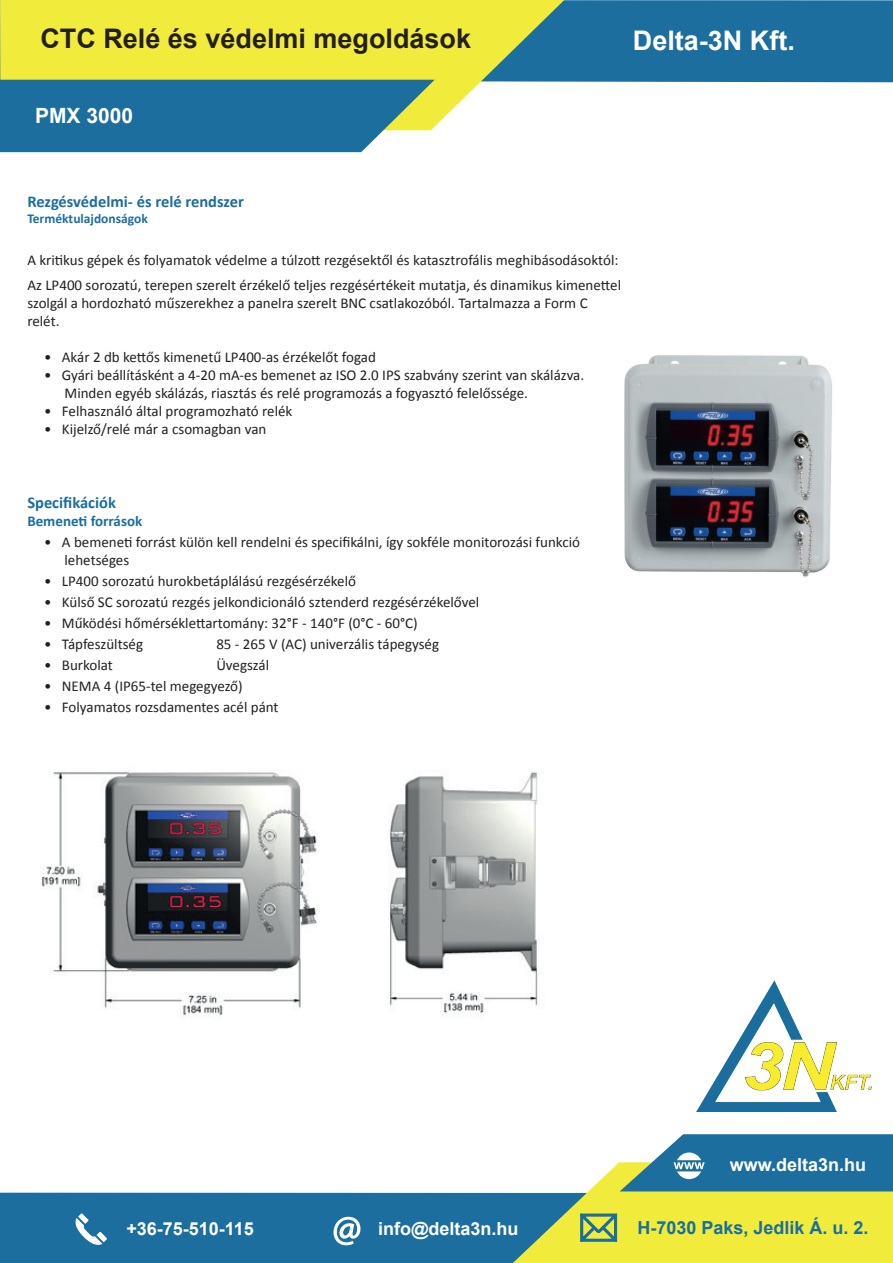
<style>
.page{position:relative;width:893px;height:1263px;background:#fff}
.page>*{position:absolute;margin:0;border:0;box-sizing:border-box;transform-origin:0 0}
.t1{font:700 27px "Arial";color:#231f20}
.t2{font:700 27px "Arial";color:#fff}
.t3{font:700 21px "Arial";color:#fff}
.t4{font:700 18px "Arial";color:#fff}
.t5{font:700 18px "Arial";color:#1b6e9e}
.t6{font:700 16.5px "Calibri";color:#1b6e9e}
.t7{font:15px/18px "Calibri";color:#231f20}
.t8{font:700 15px "Calibri";color:#1b6e9e}
.t9{font:700 13.5px "Calibri";color:#1b6e9e}
</style>
<div class="page">
<div style="left:564px;top:0;width:329px;height:82px;background:#1b6e9e"></div>
<svg style="left:0;top:0;width:564px;height:126px;background:#e4e553"></svg>
<svg style="left:0;top:80px;width:435px;height:72px;background:#2f7a9d"></svg>
<div style="left:0;top:1193px;width:511px;height:70px;background:#1b6e9e"></div>
<svg style="left:75px;top:1213px;width:32px;height:32px"></svg>
<svg style="left:333px;top:1217px;width:27px;height:28px"></svg>
<svg style="left:511px;top:1134px;width:382px;height:129px"></svg>
<img style="left:697px;top:980px;width:175px;height:131px">
<img style="left:41px;top:770px;width:499px;height:246px">
<img style="left:624px;top:355px;width:208px;height:222px">
<h1 class="t1" style="left:40px;top:20px;width:432px">CTC Relé és védelmi megoldások</h1>
<h2 class="t3" style="left:35px;top:101px;width:100px">PMX 3000</h2>
<h1 class="t2" style="left:633px;top:21px;width:164px">Delta-3N Kft.</h1>
<p class="t6" style="left:27px;top:190px;width:218px">Rezgésvédelmi- és relé rendszer</p>
<p class="t9" style="left:27px;top:209px;width:122px">Terméktulajdonságok</p>
<p class="t7" style="left:27px;top:247px;width:595px;line-height:25.5px">A kritikus gépek és folyamatok védelme a túlzott rezgésektől és katasztrofális meghibásodásoktól:<br>Az LP400 sorozatú, terepen szerelt érzékelő teljes rezgésértékeit mutatja, és dinamikus kimenettel</p>
<p class="t7" style="left:27px;top:294px;width:562px">szolgál a hordozható műszerekhez a panelra szerelt BNC csatlakozóból. Tartalmazza a Form C relét.</p>
<p class="t7" style="left:44px;top:348px;width:333px">• Akár 2 db kettős kimenetű LP400-as érzékelőt fogad</p>
<p class="t7" style="left:65px;top:366px;width:521px;text-indent:-20px">• Gyári beállításként a 4-20 mA-es bemenet az ISO 2.0 IPS szabvány szerint van skálázva.<br>Minden egyéb skálázás, riasztás és relé programozás a fogyasztó felelőssége.</p>
<p class="t7" style="left:44px;top:402px;width:250px">• Felhasználó által programozható relék</p>
<p class="t7" style="left:44px;top:420px;width:224px">• Kijelző/relé már a csomagban van</p>
<p class="t6" style="left:27px;top:491px;width:90px">Specifikációk</p>
<p class="t8" style="left:27px;top:511px;width:116px">Bemeneti források</p>
<p class="t7" style="left:65px;top:533px;width:517px;text-indent:-20px">• A bemeneti forrást külön kell rendelni és specifikálni, így sokféle monitorozási funkció lehetséges</p>
<p class="t7" style="left:44px;top:572px;width:313px">• LP400 sorozatú hurokbetáplálású rezgésérzékelő</p>
<p class="t7" style="left:44px;top:593px;width:436px">• Külső SC sorozatú rezgés jelkondicionáló sztenderd rezgésérzékelővel</p>
<p class="t7" style="left:44px;top:614px;width:375px">• Működési hőmérséklettartomány: 32°F - 140°F (0°C - 60°C)</p>
<p class="t7" style="left:44px;top:635px;width:100px">• Tápfeszültség</p>
<p class="t7" style="left:216px;top:635px;width:224px">85 - 265 V (AC) univerzális tápegység</p>
<p class="t7" style="left:44px;top:656px;width:70px">• Burkolat</p>
<p class="t7" style="left:216px;top:656px;width:54px">Üvegszál</p>
<p class="t7" style="left:44px;top:677px;width:200px">• NEMA 4 (IP65-tel megegyező)</p>
<p class="t7" style="left:44px;top:698px;width:236px">• Folyamatos rozsdamentes acél pánt</p>
<p class="t4" style="left:730px;top:1152px;width:138px">www.delta3n.hu</p>
<p class="t4" style="left:126px;top:1215px;width:129px">+36-75-510-115</p>
<p class="t4" style="left:378px;top:1216px;width:142px">info@delta3n.hu</p>
<p class="t5" style="left:637px;top:1215px;width:233px">H-7030 Paks, Jedlik Á. u. 2.</p>
</div>
